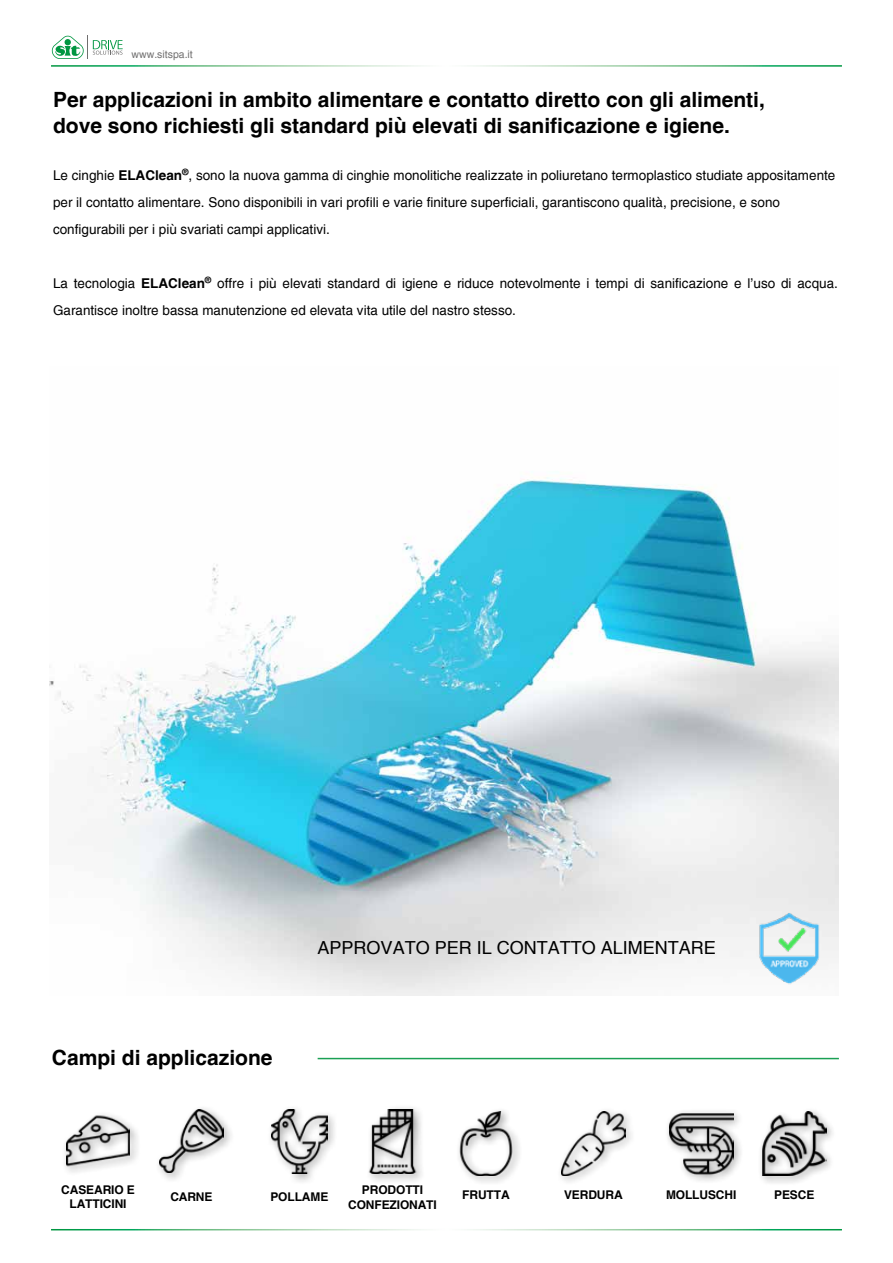
<style>
.page{position:relative;width:893px;height:1263px;background:#fff}
.page>*{position:absolute;margin:0;border:0;box-sizing:border-box;transform-origin:0 0}
.t1{font:700 21px/25.2px "Helvetica";color:#000}
.t2{font:18px "Helvetica";color:#000}
.t3{font:13.5px/27px "Helvetica";color:#000}
.t4{font:700 12px/14.4px "Helvetica";letter-spacing:-.01em;color:#000;text-align:center}
.t5{font:10.5px "Helvetica";color:#706f6f}
.s1{font-weight:700}
</style>
<div class="page">
<svg style="left:52px;top:36px;width:71px;height:23px"></svg>
<div style="left:61px;top:1111px;width:80px;height:65px;background:#000;opacity:.5"></div>
<img style="left:66px;top:1111px;width:64px;height:61px">
<div style="left:155px;top:1104px;width:79px;height:80px;background:#000;opacity:.5"></div>
<img style="left:160px;top:1109px;width:63px;height:64px">
<div style="left:267px;top:1105px;width:71px;height:79px;background:#000;opacity:.5"></div>
<img style="left:271px;top:1109px;width:56px;height:64px">
<div style="left:366px;top:1104px;width:60px;height:80px;background:#000;opacity:.5"></div>
<img style="left:366px;top:1109px;width:55px;height:64px">
<div style="left:664px;top:1108px;width:80px;height:76px;background:#000;opacity:.5"></div>
<img style="left:669px;top:1111px;width:64px;height:64px">
<div style="left:758px;top:1106px;width:78px;height:80px;background:#000;opacity:.5"></div>
<img style="left:762px;top:1111px;width:64px;height:64px">
<div style="left:455px;top:1106px;width:68px;height:80px;background:#000;opacity:.5"></div>
<img style="left:455px;top:1111px;width:63px;height:64px">
<div style="left:557px;top:1106px;width:79px;height:80px;background:#000;opacity:.5"></div>
<img style="left:561px;top:1111px;width:64px;height:64px">
<img style="left:50px;top:477px;width:789px;height:519px">
<img style="left:743px;top:902px;width:92px;height:92px">
<hr style="left:318px;top:1058px;width:521px;height:1px;background:#009641">
<p class="t5" style="left:132px;top:48px;width:63px">www.sitspa.it</p>
<h1 class="t1" style="left:53px;top:87px;width:713px">Per applicazioni in ambito alimentare e contatto diretto con gli alimenti, dove sono richiesti gli standard più elevati di sanificazione e igiene.</h1>
<p class="t3" style="left:53px;top:162px;width:784px">Le cinghie <span class="s1">ELAClean</span><sup>®</sup>, sono la nuova gamma di cinghie monolitiche realizzate in poliuretano termoplastico studiate appositamente per il contatto alimentare. Sono disponibili in vari profili e varie finiture superficiali, garantiscono qualità, precisione, e sono configurabili per i più svariati campi applicativi.</p>
<p class="t3" style="left:53px;top:270px;width:786px">La tecnologia <span class="s1">ELAClean</span><sup>®</sup> offre i più elevati standard di igiene e riduce notevolmente i tempi di sanificazione e l’uso di acqua.<br>Garantisce inoltre bassa manutenzione ed elevata vita utile del nastro stesso.</p>
<h1 class="t1" style="left:52px;top:1045px;width:222px">Campi di applicazione</h1>
<h2 class="t2" style="left:318px;top:938px;width:400px">APPROVATO PER IL CONTATTO ALIMENTARE</h2>
<p class="t4" style="left:61px;top:1182px;width:75px">CASEARIO E<br>LATTICINI</p>
<p class="t4" style="left:170px;top:1189px;width:44px">CARNE</p>
<p class="t4" style="left:270px;top:1190px;width:59px">POLLAME</p>
<p class="t4" style="left:348px;top:1182px;width:90px">PRODOTTI<br>CONFEZIONATI</p>
<p class="t4" style="left:462px;top:1187px;width:49px">FRUTTA</p>
<p class="t4" style="left:564px;top:1187px;width:60px">VERDURA</p>
<p class="t4" style="left:666px;top:1187px;width:72px">MOLLUSCHI</p>
<p class="t4" style="left:774px;top:1187px;width:42px">PESCE</p>
</div>
